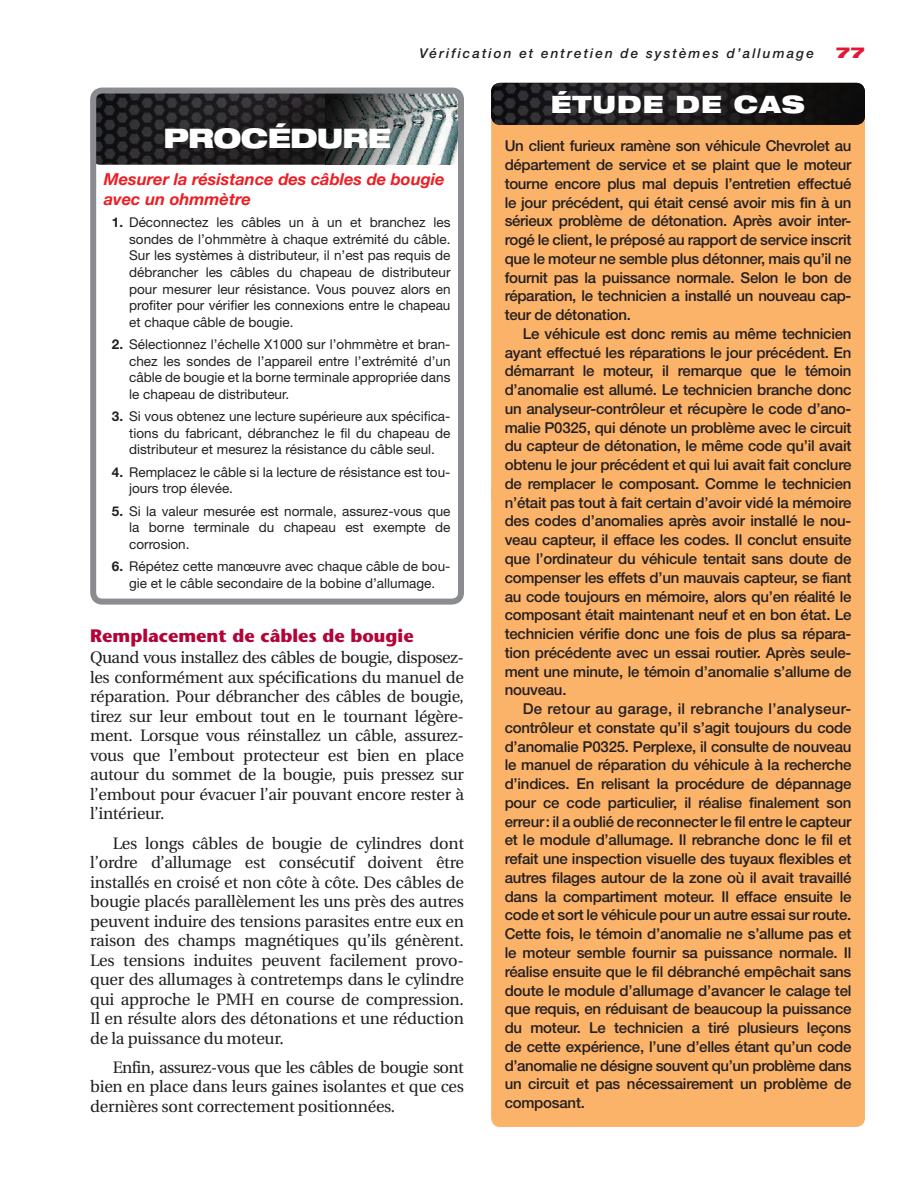
<style>
.page{position:relative;width:921px;height:1189px;background:#fff}
.page>*{position:absolute;margin:0;border:0;box-sizing:border-box;transform-origin:0 0}
.t1{font:900 expanded 27px "Helvetica Neue LT Std";letter-spacing:-.025em;color:#fff}
.t2{font:900 expanded 24px "Helvetica Neue LT Std";letter-spacing:.05em;color:#fff}
.t3{font:700 18px "Stone Sans Std";color:#b30437}
.t4{font:16.5px/19.5px "Utopia";letter-spacing:-.02em;color:#231f20;text-align:justify}
.t5{font:italic 700 16.5px/19.5px "Helvetica Neue LT Std";color:#ee1d23}
.t6{font:500 15px "Helvetica Neue LT Std";letter-spacing:-.015em;color:#231f20}
.t7{font:500 15px "Helvetica Neue LT Std";letter-spacing:.02em;color:#231f20}
.t8{font:900 expanded 15px "Helvetica Neue LT Std";color:#e21735}
.t9{font:13.5px/16.5px "Helvetica Neue LT Std";color:#231f20;text-align:justify}
.t10{font:italic 500 13.5px "Helvetica Neue LT Std";letter-spacing:.15em;color:#231f20}
.s1{font-weight:700}
</style>
<div class="page">
<img style="left:97px;top:94px;width:228px;height:70px">
<img style="left:325px;top:94px;width:132px;height:70px">
<div style="left:90px;top:87px;width:374px;height:517px;border:6px solid #8a8c8f;border-radius:9px"></div>
<div style="left:491px;top:83px;width:373px;height:1043px;background:#fbb269;border-radius:9px"></div>
<img style="left:491px;top:83px;width:373px;height:42px">
<p class="t10" style="left:419px;top:45px;width:395px">Vérification et entretien de systèmes d’allumage</p>
<p class="t8" style="left:835px;top:42px;width:30px">77</p>
<p class="t1" style="left:163px;top:121px;width:226px">PROCÉDURE</p>
<p class="t5" style="left:104px;top:169px;width:342px">Mesurer la résistance des câbles de bougie avec un ohmmètre</p>
<p class="t9" style="left:129px;top:214px;width:323px;text-indent:-17px"><span class="s1">1.</span> Déconnectez les câbles un à un et branchez les sondes de l’ohmmètre à chaque extrémité du câble.<br>Sur les systèmes à distributeur, il n’est pas requis de débrancher les câbles du chapeau de distributeur pour mesurer leur résistance. Vous pouvez alors en profiter pour vérifier les connexions entre le chapeau et chaque câble de bougie.</p>
<p class="t9" style="left:129px;top:336px;width:323px;text-indent:-17px"><span class="s1">2.</span> Sélectionnez l’échelle X1000 sur l’ohmmètre et bran&shy;chez les sondes de l’appareil entre l’extrémité d’un câble de bougie et la borne terminale appropriée dans le chapeau de distributeur.</p>
<p class="t9" style="left:129px;top:408px;width:323px;text-indent:-17px"><span class="s1">3.</span> Si vous obtenez une lecture supérieure aux spécifica&shy;tions du fabricant, débranchez le fil du chapeau de distributeur et mesurez la résistance du câble seul.</p>
<p class="t9" style="left:129px;top:463px;width:323px;text-indent:-17px"><span class="s1">4.</span> Remplacez le câble si la lecture de résistance est tou&shy;jours trop élevée.</p>
<p class="t9" style="left:129px;top:502px;width:323px;text-indent:-17px"><span class="s1">5.</span> Si la valeur mesurée est normale, assurez-vous que la borne terminale du chapeau est exempte de corrosion.</p>
<p class="t9" style="left:112px;top:558px;width:340px;text-align:center"><span class="s1">6.</span> Répétez cette manœuvre avec chaque câble de bou&shy;gie et le câble secondaire de la bobine d’allumage.</p>
<p class="t3" style="left:90px;top:625px;width:325px">Remplacement de câbles de bougie</p>
<p class="t4" style="left:90px;top:648px;width:375px;text-align:left">Quand vous installez des câbles de bougie, disposez&shy;les conformément aux spécifications du manuel de réparation. Pour débrancher des câbles de bougie, tirez sur leur embout tout en le tournant légère&shy;ment. Lorsque vous réinstallez un câble, assurez&shy;vous que l’embout protecteur est bien en place autour du sommet de la bougie, puis pressez sur l’embout pour évacuer l’air pouvant encore rester à l’intérieur.</p>
<p class="t4" style="left:90px;top:833px;width:375px;text-indent:23px">Les longs câbles de bougie de cylindres dont l’ordre d’allumage est consécutif doivent être installés en croisé et non côte à côte. Des câbles de bougie placés parallèlement les uns près des autres peuvent induire des tensions parasites entre eux en raison des champs magnétiques qu’ils génèrent.<br>Les tensions induites peuvent facilement provo&shy;quer des allumages à contretemps dans le cylindre qui approche le PMH en course de compression.<br>Il en résulte alors des détonations et une réduction de la puissance du moteur.</p>
<p class="t4" style="left:90px;top:1057px;width:375px;text-indent:23px">Enfin, assurez-vous que les câbles de bougie sont bien en place dans leurs gaines isolantes et que ces dernières sont correctement positionnées.</p>
<p class="t2" style="left:550px;top:89px;width:256px">ÉTUD E DE CAS</p>
<p class="t6" style="left:504px;top:137px;width:348px">Un client furieux ramène son véhicule Chevrolet au</p>
<p class="t6" style="left:504px;top:156px;width:348px">département de service et se plaint que le moteur</p>
<p class="t6" style="left:504px;top:174px;width:348px">tourne encore plus mal depuis l’entretien effectué</p>
<p class="t6" style="left:504px;top:193px;width:348px">le jour précédent, qui était censé avoir mis fin à un</p>
<p class="t6" style="left:504px;top:212px;width:348px">sérieux problème de détonation. Après avoir inter-</p>
<p class="t6" style="left:504px;top:231px;width:348px">rogé le client, le préposé au rapport de service inscrit</p>
<p class="t6" style="left:504px;top:249px;width:348px">que le moteur ne semble plus détonner, mais qu’il ne</p>
<p class="t6" style="left:504px;top:268px;width:348px">fournit pas la puissance normale. Selon le bon de</p>
<p class="t6" style="left:504px;top:287px;width:348px">réparation, le technicien a installé un nouveau cap-</p>
<p class="t6" style="left:504px;top:306px;width:128px">teur de détonation.</p>
<p class="t6" style="left:522px;top:324px;width:330px">Le véhicule est donc remis au même technicien</p>
<p class="t6" style="left:504px;top:343px;width:348px">ayant effectué les réparations le jour précédent. En</p>
<p class="t6" style="left:504px;top:362px;width:348px">démarrant le moteur, il remarque que le témoin</p>
<p class="t6" style="left:504px;top:381px;width:348px">d’anomalie est allumé. Le technicien branche donc</p>
<p class="t6" style="left:504px;top:399px;width:348px">un analyseur-contrôleur et récupère le code d’ano-</p>
<p class="t6" style="left:504px;top:418px;width:348px">malie P0325, qui dénote un problème avec le circuit</p>
<p class="t6" style="left:504px;top:437px;width:348px">du capteur de détonation, le même code qu’il avait</p>
<p class="t6" style="left:504px;top:456px;width:348px">obtenu le jour précédent et qui lui avait fait conclure</p>
<p class="t6" style="left:504px;top:474px;width:348px">de remplacer le composant. Comme le technicien</p>
<p class="t6" style="left:504px;top:493px;width:348px">n’était pas tout à fait certain d’avoir vidé la mémoire</p>
<p class="t6" style="left:504px;top:512px;width:348px">des codes d’anomalies après avoir installé le nou-</p>
<p class="t6" style="left:504px;top:531px;width:348px">veau capteur, il efface les codes. Il conclut ensuite</p>
<p class="t6" style="left:504px;top:549px;width:348px">que l’ordinateur du véhicule tentait sans doute de</p>
<p class="t6" style="left:504px;top:568px;width:348px">compenser les effets d’un mauvais capteur, se fiant</p>
<p class="t6" style="left:504px;top:587px;width:348px">au code toujours en mémoire, alors qu’en réalité le</p>
<p class="t6" style="left:504px;top:606px;width:348px">composant était maintenant neuf et en bon état. Le</p>
<p class="t6" style="left:504px;top:624px;width:348px">technicien vérifie donc une fois de plus sa répara-</p>
<p class="t6" style="left:504px;top:643px;width:348px">tion précédente avec un essai routier. Après seule-</p>
<p class="t6" style="left:504px;top:662px;width:348px">ment une minute, le témoin d’anomalie s’allume de</p>
<p class="t6" style="left:504px;top:681px;width:63px">nouveau.</p>
<p class="t7" style="left:522px;top:699px;width:330px">De retour au garage, il rebranche l’analyseur-</p>
<p class="t6" style="left:504px;top:718px;width:348px">contrôleur et constate qu’il s’agit toujours du code</p>
<p class="t6" style="left:504px;top:737px;width:348px">d’anomalie P0325. Perplexe, il consulte de nouveau</p>
<p class="t6" style="left:504px;top:756px;width:348px">le manuel de réparation du véhicule à la recherche</p>
<p class="t6" style="left:504px;top:774px;width:348px">d’indices. En relisant la procédure de dépannage</p>
<p class="t6" style="left:504px;top:793px;width:348px">pour ce code particulier, il réalise finalement son</p>
<p class="t6" style="left:504px;top:812px;width:348px">erreur: il a oublié de reconnecter le fil entre le capteur</p>
<p class="t6" style="left:504px;top:831px;width:348px">et le module d’allumage. Il rebranche donc le fil et</p>
<p class="t6" style="left:504px;top:849px;width:348px">refait une inspection visuelle des tuyaux flexibles et</p>
<p class="t6" style="left:504px;top:868px;width:348px">autres filages autour de la zone où il avait travaillé</p>
<p class="t6" style="left:504px;top:887px;width:348px">dans la compartiment moteur. Il efface ensuite le</p>
<p class="t6" style="left:504px;top:906px;width:348px">code et sort le véhicule pour un autre essai sur route.</p>
<p class="t6" style="left:504px;top:924px;width:348px">Cette fois, le témoin d’anomalie ne s’allume pas et</p>
<p class="t6" style="left:504px;top:943px;width:348px">le moteur semble fournir sa puissance normale. Il</p>
<p class="t6" style="left:504px;top:962px;width:348px">réalise ensuite que le fil débranché empêchait sans</p>
<p class="t6" style="left:504px;top:981px;width:348px">doute le module d’allumage d’avancer le calage tel</p>
<p class="t6" style="left:504px;top:999px;width:348px">que requis, en réduisant de beaucoup la puissance</p>
<p class="t6" style="left:504px;top:1018px;width:348px">du moteur. Le technicien a tiré plusieurs leçons</p>
<p class="t6" style="left:504px;top:1037px;width:348px">de cette expérience, l’une d’elles étant qu’un code</p>
<p class="t6" style="left:504px;top:1056px;width:348px">d’anomalie ne désigne souvent qu’un problème dans</p>
<p class="t6" style="left:504px;top:1074px;width:348px">un circuit et pas nécessairement un problème de</p>
<p class="t6" style="left:504px;top:1093px;width:82px">composant.</p>
</div>
